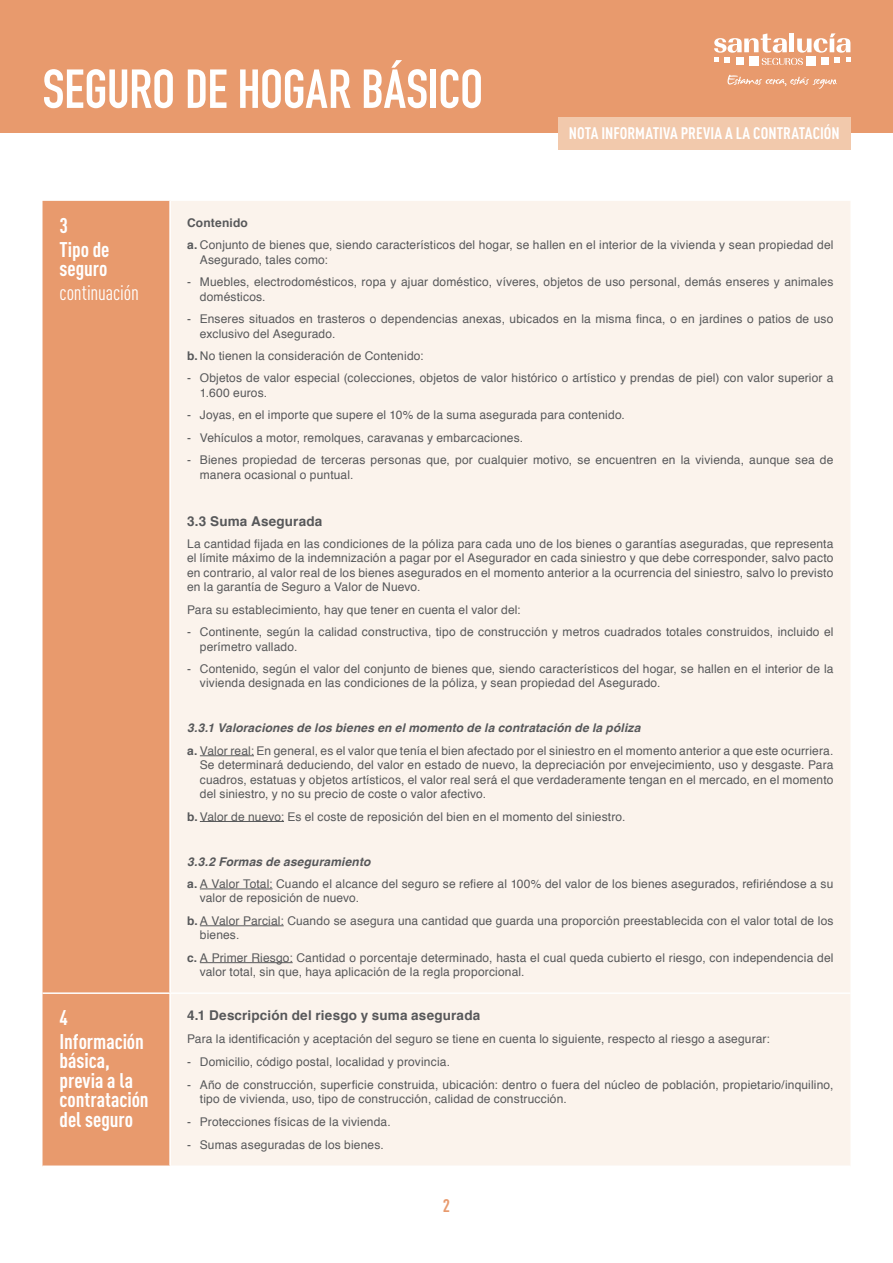
<style>
.page{position:relative;width:893px;height:1263px;background:#fff}
.page>*{position:absolute;margin:0;border:0;box-sizing:border-box;transform-origin:0 0}
.t1{font:700 54px "DIN Condensed";letter-spacing:-.005em;color:#fff}
.t2{font:700 condensed 21px/19.5px "DIN Pro";color:#fff}
.t3{font:condensed 21px "DIN Pro";letter-spacing:-.005em;color:#fff}
.t4{font:700 condensed 18px "DIN Pro";color:#e89a6d}
.t5{font:700 condensed 16.5px "DIN Pro";color:#fff}
.t6{font:700 13.5px "Helvetica";letter-spacing:.01em;color:#57585a}
.t7{font:12px/14.4px "Helvetica";letter-spacing:.01em;color:#57585a}
.s1{font-weight:700}
.s2{font-weight:700;font-style:italic}
</style>
<div class="page">
<div style="left:0;top:0;width:893px;height:133px;background:#e89a6d"></div>
<div style="left:749px;top:57px;width:10px;height:9px;background:#fff"></div>
<div style="left:806px;top:57px;width:9px;height:9px;background:#fff"></div>
<svg style="left:714px;top:33px;width:136px;height:32px"></svg>
<svg style="left:727px;top:75px;width:110px;height:14px"></svg>
<div style="left:558px;top:117px;width:292px;height:32px;background:#f2c9ac"></div>
<div style="left:43px;top:201px;width:126px;height:964px;background:#e89a6d"></div>
<div style="left:171px;top:201px;width:679px;height:964px;background:#fbf3ec"></div>
<hr style="left:43px;top:992px;width:127px;height:2px;background:#fff">
<hr style="left:170px;top:992px;width:680px;height:2px;background:#fff">
<hr style="left:200px;top:755px;width:54px;height:1px;background:#57585a">
<hr style="left:200px;top:821px;width:84px;height:1px;background:#57585a">
<hr style="left:200px;top:889px;width:73px;height:1px;background:#57585a">
<hr style="left:200px;top:925px;width:84px;height:1px;background:#57585a">
<hr style="left:200px;top:962px;width:93px;height:1px;background:#57585a">
<h1 class="t1" style="left:43px;top:57px;width:442px">SEGURO DE HOGAR BÁSICO</h1>
<h3 class="t5" style="left:569px;top:121px;width:272px">NOTA INFORMATIVA PREVIA A LA CONTRATACIÓN</h3>
<h2 class="t2" style="left:60px;top:212px;width:52px;line-height:23.7px">3<br>Tipo de</h2>
<h2 class="t2" style="left:60px;top:257px;width:50px">seguro</h2>
<h2 class="t3" style="left:60px;top:277px;width:81px">continuación</h2>
<h2 class="t2" style="left:60px;top:1004px;width:86px;line-height:23.7px">4<br>Información</h2>
<h2 class="t2" style="left:60px;top:1049px;width:91px">básica, previa a la contratación del seguro</h2>
<p class="t7" style="left:187px;top:212px;width:648px;line-height:22.5px"><span class="s1">Contenido<br>a.</span> Conjunto de bienes que, siendo característicos del hogar, se hallen en el interior de la vivienda y sean propiedad del</p>
<p class="t7" style="left:200px;top:253px;width:130px">Asegurado, tales como:</p>
<p class="t7" style="left:200px;top:275px;width:635px;text-indent:-13px">- Muebles, electrodomésticos, ropa y ajuar doméstico, víveres, objetos de uso personal, demás enseres y animales domésticos.</p>
<p class="t7" style="left:200px;top:312px;width:635px;text-indent:-13px">- Enseres situados en trasteros o dependencias anexas, ubicados en la misma finca, o en jardines o patios de uso exclusivo del Asegurado.</p>
<p class="t7" style="left:187px;top:349px;width:238px"><span class="s1">b.</span> No tienen la consideración de Contenido:</p>
<p class="t7" style="left:200px;top:371px;width:635px;text-indent:-13px">- Objetos de valor especial (colecciones, objetos de valor histórico o artístico y prendas de piel) con valor superior a<br>1.600 euros.</p>
<p class="t7" style="left:187px;top:408px;width:439px">- Joyas, en el importe que supere el 10% de la suma asegurada para contenido.</p>
<p class="t7" style="left:187px;top:431px;width:338px">- Vehículos a motor, remolques, caravanas y embarcaciones.</p>
<p class="t7" style="left:200px;top:453px;width:635px;text-indent:-13px">- Bienes propiedad de terceras personas que, por cualquier motivo, se encuentren en la vivienda, aunque sea de manera ocasional o puntual.</p>
<p class="t6" style="left:187px;top:510px;width:137px">3.3 Suma Asegurada</p>
<p class="t7" style="left:187px;top:537px;width:648px;text-align:justify">La cantidad fijada en las condiciones de la póliza para cada uno de los bienes o garantías aseguradas, que representa el límite máximo de la indemnización a pagar por el Asegurador en cada siniestro y que debe corresponder, salvo pacto en contrario, al valor real de los bienes asegurados en el momento anterior a la ocurrencia del siniestro, salvo lo previsto en la garantía de Seguro a Valor de Nuevo.</p>
<p class="t7" style="left:187px;top:603px;width:335px">Para su establecimiento, hay que tener en cuenta el valor del:</p>
<p class="t7" style="left:200px;top:625px;width:635px;text-indent:-13px">- Continente, según la calidad constructiva, tipo de construcción y metros cuadrados totales construidos, incluido el perímetro vallado.</p>
<p class="t7" style="left:200px;top:662px;width:635px;text-indent:-13px">- Contenido, según el valor del conjunto de bienes que, siendo característicos del hogar, se hallen en el interior de la vivienda designada en las condiciones de la póliza, y sean propiedad del Asegurado.</p>
<p class="t7" style="left:187px;top:717px;width:648px;line-height:22.5px"><span class="s2">3.3.1 Valoraciones de los bienes en el momento de la contratación de la póliza<br></span><span class="s1">a.</span> Valor real: En general, es el valor que tenía el bien afectado por el siniestro en el momento anterior a que este ocurriera.</p>
<p class="t7" style="left:200px;top:758px;width:635px;text-align:justify">Se determinará deduciendo, del valor en estado de nuevo, la depreciación por envejecimiento, uso y desgaste. Para cuadros, estatuas y objetos artísticos, el valor real será el que verdaderamente tengan en el mercado, en el momento del siniestro, y no su precio de coste o valor afectivo.</p>
<p class="t7" style="left:187px;top:809px;width:440px"><span class="s1">b.</span>Valor de nuevo: Es el coste de reposición del bien en el momento del siniestro.</p>
<p class="t7" style="left:187px;top:850px;width:648px;line-height:22.5px"><span class="s2">3.3.2 Formas de aseguramiento<br></span><span class="s1">a.</span> A Valor Total: Cuando el alcance del seguro se refiere al 100% del valor de los bienes asegurados, refiriéndose a su</p>
<p class="t7" style="left:187px;top:887px;width:648px;line-height:22.5px;text-indent:13px">valor de reposición de nuevo.<br><span class="s1">b.</span>A Valor Parcial: Cuando se asegura una cantidad que guarda una proporción preestablecida con el valor total de los</p>
<p class="t7" style="left:187px;top:924px;width:648px;line-height:22.5px;text-indent:13px">bienes.<br><span class="s1">c.</span> A Primer Riesgo: Cantidad o porcentaje determinado, hasta el cual queda cubierto el riesgo, con independencia del</p>
<p class="t7" style="left:200px;top:965px;width:326px">valor total, sin que, haya aplicación de la regla proporcional.</p>
<p class="t6" style="left:187px;top:1005px;width:295px">4.1 Descripción del riesgo y suma asegurada</p>
<p class="t7" style="left:187px;top:1032px;width:584px">Para la identificación y aceptación del seguro se tiene en cuenta lo siguiente, respecto al riesgo a asegurar:</p>
<p class="t7" style="left:187px;top:1055px;width:264px">- Domicilio, código postal, localidad y provincia.</p>
<p class="t7" style="left:200px;top:1078px;width:635px;text-indent:-13px">- Año de construcción, superficie construida, ubicación: dentro o fuera del núcleo de población, propietario/inquilino, tipo de vivienda, uso, tipo de construcción, calidad de construcción.</p>
<p class="t7" style="left:187px;top:1115px;width:205px">- Protecciones físicas de la vivienda.</p>
<p class="t7" style="left:187px;top:1138px;width:198px">- Sumas aseguradas de los bienes.</p>
<h3 class="t4" style="left:443px;top:1192px;width:9px">2</h3>
</div>
